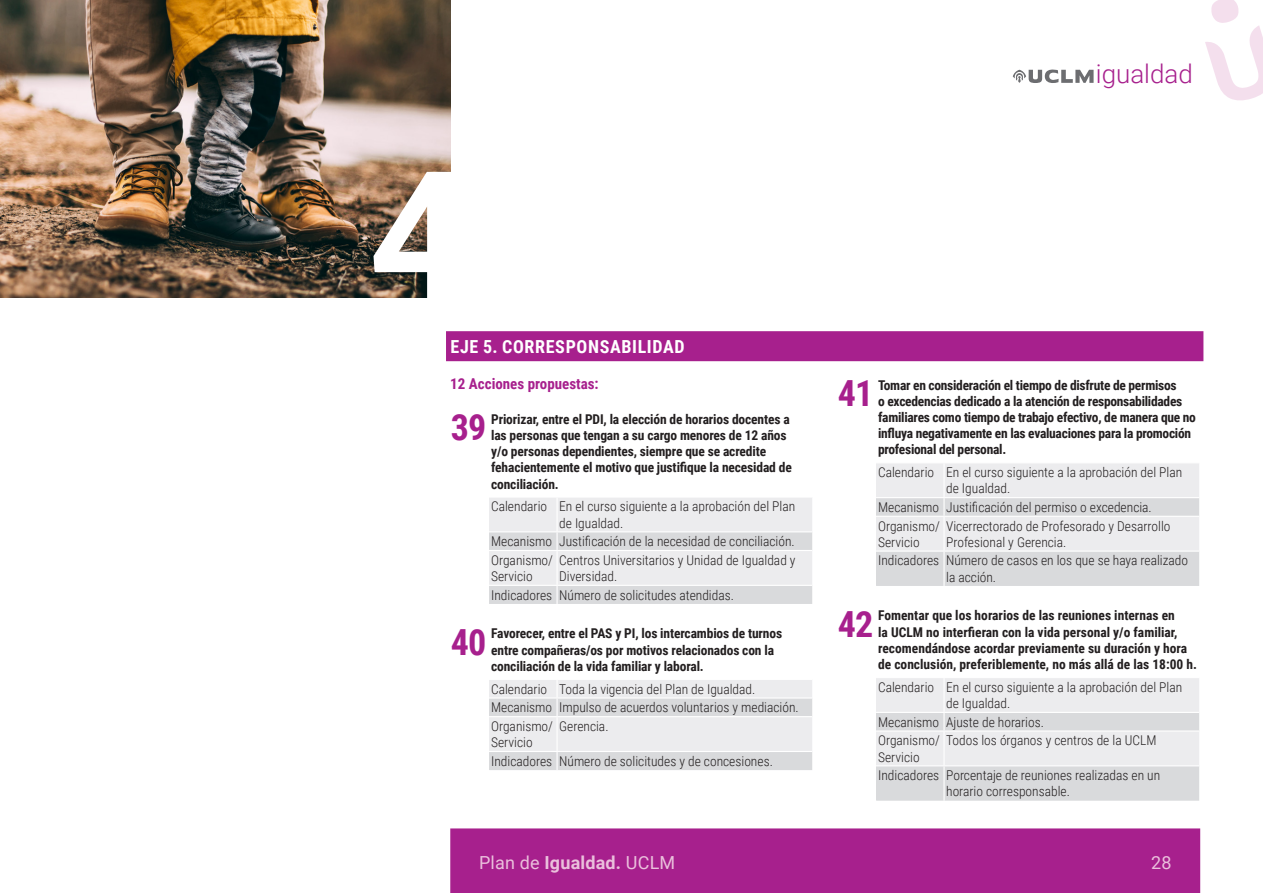
<style>
.page{position:relative;width:1263px;height:893px;background:#fff}
.page>*{position:absolute;margin:0;border:0;box-sizing:border-box;transform-origin:0 0}
.Tabla_nº{font:700 36px "Roboto Condensed";letter-spacing:-.02em;color:#a7208d}
.t1{font:300 25.95px "Roboto";color:#a7208d}
.EJE{font:700 18px "Roboto Condensed";letter-spacing:.035em;color:#fff}
.t2{font:18px "Roboto";letter-spacing:.01em;color:#eac0dc}
.Bold_morado{font:700 15px "Roboto Condensed";color:#a7208d}
.Tabla_2{font:300 13.5px/16.2px "Roboto Condensed";color:#231f20}
.Tabla_1{font:700 13.5px/16.2px "Roboto Condensed";letter-spacing:-.01em;color:#231f20}
.s1{font-weight:700}
</style>
<div class="page">
<svg style="left:1205px;top:0;width:58px;height:101px"></svg>
<svg style="left:1013px;top:70px;width:80px;height:13px"></svg>
<div style="left:450px;top:828px;width:750px;height:65px;background:#a7208d;border:2px solid #a7208d"></div>
<img style="left:0;top:0;width:451px;height:298px">
<svg style="left:373px;top:172px;width:78px;height:126px"></svg>
<div style="left:446px;top:331px;width:757px;height:30px;background:#a7208d"></div>
<svg style="left:489px;top:498px;width:323px;height:106px;background:#e5e6e7"></svg>
<hr style="left:489px;top:531px;width:68px;height:1px;background:#fff">
<hr style="left:557px;top:531px;width:255px;height:1px;background:#fff">
<hr style="left:489px;top:550px;width:68px;height:1px;background:#fff">
<hr style="left:557px;top:550px;width:255px;height:1px;background:#fff">
<hr style="left:489px;top:585px;width:68px;height:1px;background:#fff">
<hr style="left:557px;top:585px;width:255px;height:1px;background:#fff">
<svg style="left:489px;top:680px;width:323px;height:90px;background:#e4e4e6"></svg>
<hr style="left:489px;top:697px;width:68px;height:2px;background:#fff">
<hr style="left:557px;top:697px;width:255px;height:2px;background:#fff">
<hr style="left:489px;top:716px;width:68px;height:1px;background:#fff">
<hr style="left:557px;top:716px;width:255px;height:1px;background:#fff">
<hr style="left:489px;top:751px;width:68px;height:1px;background:#fff">
<hr style="left:557px;top:751px;width:255px;height:1px;background:#fff">
<svg style="left:876px;top:463px;width:323px;height:123px;background:#e4e4e6"></svg>
<hr style="left:943px;top:517px;width:1px;height:34px;background:#fff">
<hr style="left:943px;top:552px;width:1px;height:34px;background:#fff">
<hr style="left:876px;top:497px;width:68px;height:1px;background:#fff">
<hr style="left:944px;top:497px;width:255px;height:1px;background:#fff">
<hr style="left:876px;top:516px;width:68px;height:1px;background:#fff">
<hr style="left:944px;top:516px;width:255px;height:1px;background:#fff">
<hr style="left:876px;top:551px;width:68px;height:1px;background:#fff">
<hr style="left:944px;top:551px;width:255px;height:1px;background:#fff">
<svg style="left:876px;top:678px;width:323px;height:123px;background:#e4e4e6"></svg>
<hr style="left:943px;top:732px;width:1px;height:33px;background:#fff">
<hr style="left:943px;top:766px;width:1px;height:35px;background:#fff">
<hr style="left:876px;top:712px;width:68px;height:1px;background:#fff">
<hr style="left:944px;top:712px;width:255px;height:1px;background:#fff">
<hr style="left:876px;top:730px;width:68px;height:2px;background:#fff">
<hr style="left:944px;top:730px;width:255px;height:2px;background:#fff">
<hr style="left:876px;top:765px;width:68px;height:1px;background:#fff">
<hr style="left:944px;top:765px;width:255px;height:1px;background:#fff">
<h2 class="t1" style="left:1096px;top:56px;width:98px">igualdad</h2>
<p class="EJE" style="left:451px;top:334px;width:235px">EJE 5. CORRESPONSABILIDAD</p>
<p class="Bold_morado" style="left:450px;top:373px;width:150px">12 Acciones propuestas:</p>
<p class="Tabla_nº" style="left:451px;top:402px;width:37px">39</p>
<p class="Tabla_1" style="left:491px;top:410px;width:302px">Priorizar, entre el PDI, la elección de horarios docentes a las personas que tengan a su cargo menores de 12 años y/o personas dependientes, siempre que se acredite fehacientemente el motivo que justifique la necesidad de conciliación.</p>
<p class="Tabla_2" style="left:491px;top:498px;width:57px">Calendario</p>
<p class="Tabla_2" style="left:559px;top:498px;width:238px">En el curso siguiente a la aprobación del Plan de Igualdad.</p>
<p class="Tabla_2" style="left:491px;top:533px;width:63px">Mecanismo</p>
<p class="Tabla_2" style="left:559px;top:533px;width:237px">Justificación de la necesidad de conciliación.</p>
<p class="Tabla_2" style="left:491px;top:551px;width:63px">Organismo/<br>Servicio</p>
<p class="Tabla_2" style="left:559px;top:551px;width:238px">Centros Universitarios y Unidad de Igualdad y<br>Diversidad.</p>
<p class="Tabla_2" style="left:491px;top:586px;width:63px">Indicadores</p>
<p class="Tabla_2" style="left:559px;top:586px;width:176px">Número de solicitudes atendidas.</p>
<p class="Tabla_nº" style="left:451px;top:617px;width:37px">40</p>
<p class="Tabla_1" style="left:491px;top:625px;width:292px">Favorecer, entre el PAS y PI, los intercambios de turnos entre compañeras/os por motivos relacionados con la conciliación de la vida familiar y laboral.</p>
<p class="Tabla_2" style="left:491px;top:680px;width:57px">Calendario</p>
<p class="Tabla_2" style="left:559px;top:680px;width:198px">Toda la vigencia del Plan de Igualdad.</p>
<p class="Tabla_2" style="left:491px;top:699px;width:63px">Mecanismo</p>
<p class="Tabla_2" style="left:559px;top:699px;width:241px">Impulso de acuerdos voluntarios y mediación.</p>
<p class="Tabla_2" style="left:491px;top:718px;width:63px">Organismo/<br>Servicio</p>
<p class="Tabla_2" style="left:559px;top:718px;width:51px">Gerencia.</p>
<p class="Tabla_2" style="left:491px;top:752px;width:63px">Indicadores</p>
<p class="Tabla_2" style="left:559px;top:752px;width:215px">Número de solicitudes y de concesiones.</p>
<p class="Tabla_nº" style="left:838px;top:368px;width:37px">41</p>
<p class="Tabla_1" style="left:878px;top:376px;width:319px">Tomar en consideración el tiempo de disfrute de permisos<br>o excedencias dedicado a la atención de responsabilidades familiares como tiempo de trabajo efectivo, de manera que no influya negativamente en las evaluaciones para la promoción profesional del personal.</p>
<p class="Tabla_2" style="left:878px;top:464px;width:57px">Calendario</p>
<p class="Tabla_2" style="left:946px;top:464px;width:238px">En el curso siguiente a la aprobación del Plan de Igualdad.</p>
<p class="Tabla_2" style="left:878px;top:499px;width:63px">Mecanismo</p>
<p class="Tabla_2" style="left:946px;top:499px;width:207px">Justificación del permiso o excedencia.</p>
<p class="Tabla_2" style="left:878px;top:517px;width:63px">Organismo/<br>Servicio</p>
<p class="Tabla_2" style="left:946px;top:517px;width:226px">Vicerrectorado de Profesorado y Desarrollo<br>Profesional y Gerencia.</p>
<p class="Tabla_2" style="left:878px;top:552px;width:63px">Indicadores</p>
<p class="Tabla_2" style="left:946px;top:552px;width:243px">Número de casos en los que se haya realizado la acción.</p>
<p class="Tabla_nº" style="left:838px;top:599px;width:37px">42</p>
<p class="Tabla_1" style="left:878px;top:607px;width:320px">Fomentar que los horarios de las reuniones internas en<br>la UCLM no interfieran con la vida personal y/o familiar, recomendándose acordar previamente su duración y hora de conclusión, preferiblemente, no más allá de las 18:00 h.</p>
<p class="Tabla_2" style="left:878px;top:678px;width:57px">Calendario</p>
<p class="Tabla_2" style="left:946px;top:678px;width:238px">En el curso siguiente a la aprobación del Plan de Igualdad.</p>
<p class="Tabla_2" style="left:878px;top:713px;width:63px">Mecanismo</p>
<p class="Tabla_2" style="left:946px;top:713px;width:99px">Ajuste de horarios.</p>
<p class="Tabla_2" style="left:878px;top:732px;width:63px">Organismo/<br>Servicio</p>
<p class="Tabla_2" style="left:946px;top:732px;width:212px">Todos los órganos y centros de la UCLM</p>
<p class="Tabla_2" style="left:878px;top:767px;width:63px">Indicadores</p>
<p class="Tabla_2" style="left:946px;top:767px;width:216px">Porcentaje de reuniones realizadas en un horario corresponsable.</p>
<h3 class="t2" style="left:479px;top:850px;width:198px">Plan de <span class="s1">Igualdad.</span> UCLM</h3>
<h3 class="t2" style="left:1151px;top:850px;width:22px">28</h3>
</div>
